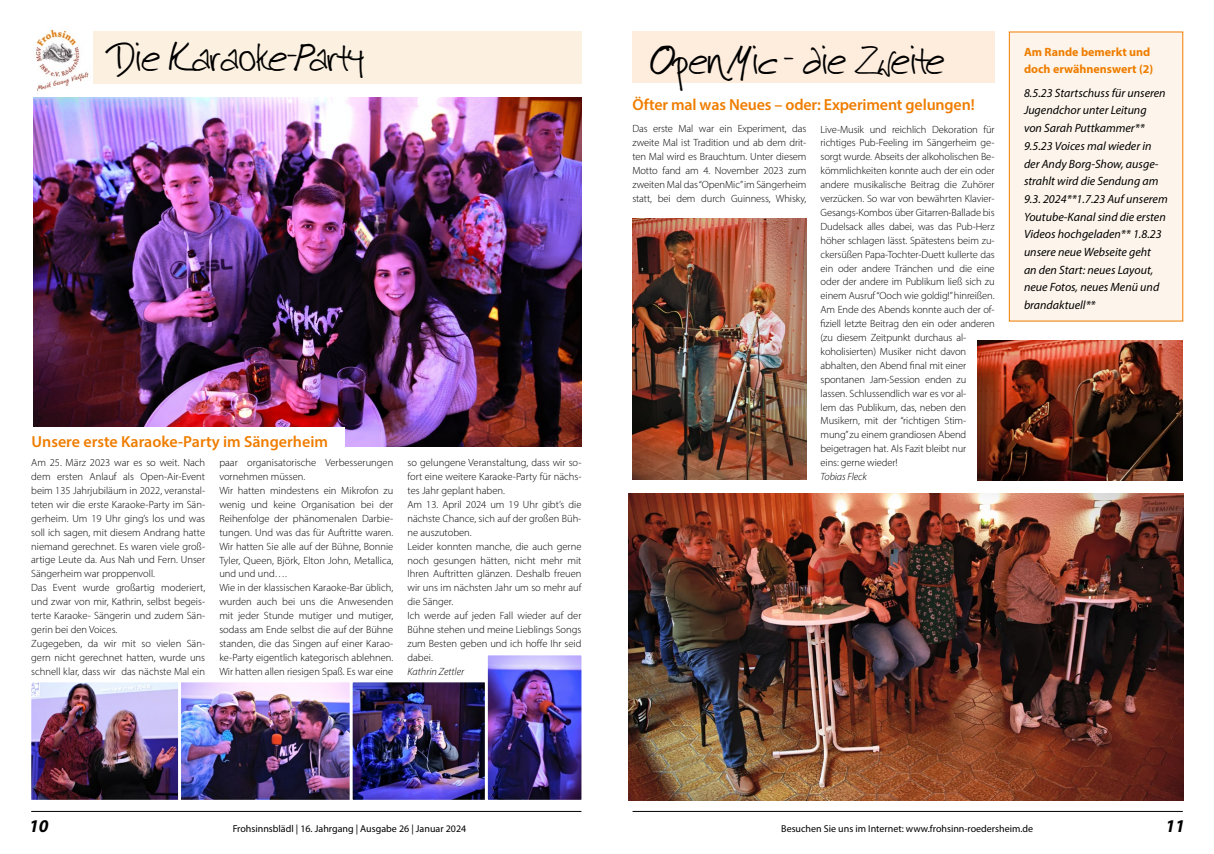
<style>
.page{position:relative;width:1214px;height:854px;background:#fff}
.page>*{position:absolute;margin:0;border:0;box-sizing:border-box;transform-origin:0 0}
.t1{font:32px "harrison";color:#000}
.t2{font:italic 700 18px "Myriad Pro";color:#000}
.t3{font:600 16px "Myriad Pro";letter-spacing:-.01em;color:#ef7d00}
.t4{font:italic 12px/17.7px "Myriad Pro";color:#000}
.t5{font:700 12px/17.7px "Myriad Pro";color:#ef7d00}
.t6{font:300 10.5px/13.9px "Myriad Pro";color:#000}
.t7{font:italic 300 10.5px "Myriad Pro";color:#000}
.t8{font:10px "Myriad Pro";color:#000}
.s1{font-size:43px}
</style>
<div class="page">
<hr style="left:31px;top:810px;width:550px;height:1px;background:#000">
<hr style="left:632px;top:810px;width:550px;height:1px;background:#000">
<div style="left:31px;top:31px;width:550px;height:52px;background:#fcf0e1"></div>
<img style="left:31px;top:29px;width:62px;height:63px">
<img style="left:34px;top:97px;width:547px;height:349px">
<div style="left:632px;top:31px;width:362px;height:52px;background:#feeddd"></div>
<img style="left:977px;top:340px;width:205px;height:140px">
<img style="left:632px;top:219px;width:174px;height:260px">
<img style="left:628px;top:494px;width:555px;height:305px">
<div style="left:32px;top:426px;width:313px;height:28px;background:#fff"></div>
<img style="left:31px;top:655px;width:551px;height:145px">
<div style="left:1009px;top:32px;width:173px;height:289px;background:#fdf5eb"></div>
<div style="left:1008px;top:31px;width:175px;height:290px;border:1px solid #ef7d00"></div>
<h1 class="t1" style="left:113px;top:41px;width:250px">Die Karaoke-Par<span class="s1">t</span>y</h1>
<h3 class="t3" style="left:32px;top:431px;width:298px">Unsere erste Karaoke-Party im Sängerheim</h3>
<p class="t6" style="left:31px;top:455px;width:175px">Am 25. März 2023 war es so weit. Nach dem ersten Anlauf als Open-Air-Event beim 135 Jahrjubiläum in 2022, veranstal&shy;teten wir die erste Karaoke-Party im Sän&shy;gerheim. Um 19 Uhr ging’s los und was soll ich sagen, mit diesem Andrang hatte niemand gerechnet. Es waren viele groß&shy;artige Leute da. Aus Nah und Fern. Unser Sängerheim war proppenvoll.<br>Das Event wurde großartig moderiert, und zwar von mir, Kathrin, selbst begeis&shy;terte Karaoke- Sängerin und zudem Sän&shy;gerin bei den Voices.<br>Zugegeben, da wir mit so vielen Sän&shy;gern nicht gerechnet hatten, wurde uns schnell klar, dass wir das nächste Mal ein</p>
<p class="t6" style="left:219px;top:455px;width:175px">paar organisatorische Verbesserungen vornehmen müssen.<br>Wir hatten mindestens ein Mikrofon zu wenig und keine Organisation bei der Reihenfolge der phänomenalen Darbie&shy;tungen. Und was das für Auftritte waren.<br>Wir hatten Sie alle auf der Bühne, Bonnie Tyler, Queen, Björk, Elton John, Metallica, und und und….<br>Wie in der klassischen Karaoke-Bar üblich, wurden auch bei uns die Anwesenden mit jeder Stunde mutiger und mutiger, sodass am Ende selbst die auf der Bühne standen, die das Singen auf einer Karao&shy;ke-Party eigentlich kategorisch ablehnen.<br>Wir hatten allen riesigen Spaß. Es war eine</p>
<p class="t6" style="left:407px;top:455px;width:175px">so gelungene Veranstaltung, dass wir so&shy;fort eine weitere Karaoke-Party für nächs&shy;tes Jahr geplant haben.<br>Am 13. April 2024 um 19 Uhr gibt’s die nächste Chance, sich auf der großen Büh&shy;ne auszutoben.<br>Leider konnten manche, die auch gerne noch gesungen hätten, nicht mehr mit<br>Ihren Auftritten glänzen. Deshalb freuen wir uns im nächsten Jahr um so mehr auf die Sänger.<br>Ich werde auf jeden Fall wieder auf der<br>Bühne stehen und meine Lieblings Songs zum Besten geben und ich hoffe Ihr seid dabei.</p>
<p class="t7" style="left:407px;top:664px;width:58px">Kathrin Zettler</p>
<h1 class="t1" style="left:653px;top:44px;width:292px">Open Mic - die Zwei<span class="s1">t</span>e</h1>
<h3 class="t3" style="left:632px;top:94px;width:344px">Öfter mal was Neues – oder: Experiment gelungen!</h3>
<p class="t6" style="left:632px;top:122px;width:175px;text-align:justify">Das erste Mal war ein Experiment, das zweite Mal ist Tradition und ab dem drit&shy;ten Mal wird es Brauchtum. Unter diesem Motto fand am 4. November 2023 zum zweiten Mal das “OpenMic” im Sängerheim statt, bei dem durch Guinness, Whisky,</p>
<p class="t6" style="left:820px;top:122px;width:175px">Live-Musik und reichlich Dekoration für richtiges Pub-Feeling im Sängerheim ge&shy;sorgt wurde. Abseits der alkoholischen Be&shy;kömmlichkeiten konnte auch der ein oder andere musikalische Beitrag die Zuhörer verzücken. So war von bewährten Klavier-Gesangs-Kombos über Gitarren-Ballade bis Dudelsack alles dabei, was das Pub-Herz höher schlagen lässt. Spätestens beim zu&shy;ckersüßen Papa-Tochter-Duett kullerte das ein oder andere Tränchen und die eine oder der andere im Publikum ließ sich zu einem Ausruf “Ooch wie goldig!” hinreißen.<br>Am Ende des Abends konnte auch der of&shy;fiziell letzte Beitrag den ein oder anderen (zu diesem Zeitpunkt durchaus al&shy;koholisierten) Musiker nicht davon abhalten, den Abend final mit einer spontanen Jam-Session enden zu lassen. Schlussendlich war es vor al-<br>lem das Publikum, das, neben den Musikern, mit der “richtigen Stim&shy;mung” zu einem grandiosen Abend beigetragen hat. Als Fazit bleibt nur<br>eins: gerne wieder!</p>
<p class="t7" style="left:820px;top:470px;width:48px">Tobias Fleck</p>
<p class="t5" style="left:1023px;top:42px;width:131px">Am Rande bemerkt und doch erwähnenswert (2)</p>
<p class="t4" style="left:1023px;top:84px;width:145px">8.5.23 Startschuss für unseren<br>Jugendchor unter Leitung von Sarah Puttkammer**<br>9.5.23 Voices mal wieder in der Andy Borg-Show, ausge&shy;strahlt wird die Sendung am<br>9.3. 2024**1.7.23 Auf unserem<br>Youtube-Kanal sind die ersten<br>Videos hochgeladen** 1.8.23 unsere neue Webseite geht<br>an den Start: neues Layout, neue Fotos, neues Menü und brandaktuell**</p>
<h2 class="t2" style="left:29px;top:814px;width:21px">10</h2>
<p class="t8" style="left:233px;top:822px;width:235px">Frohsinnsblädl | 16. Jahrgang | Ausgabe 26 | Januar 2024</p>
<p class="t8" style="left:781px;top:822px;width:253px">Besuchen Sie uns im Internet: www.frohsinn-roedersheim.de</p>
<h2 class="t2" style="left:1165px;top:814px;width:21px">11</h2>
</div>
